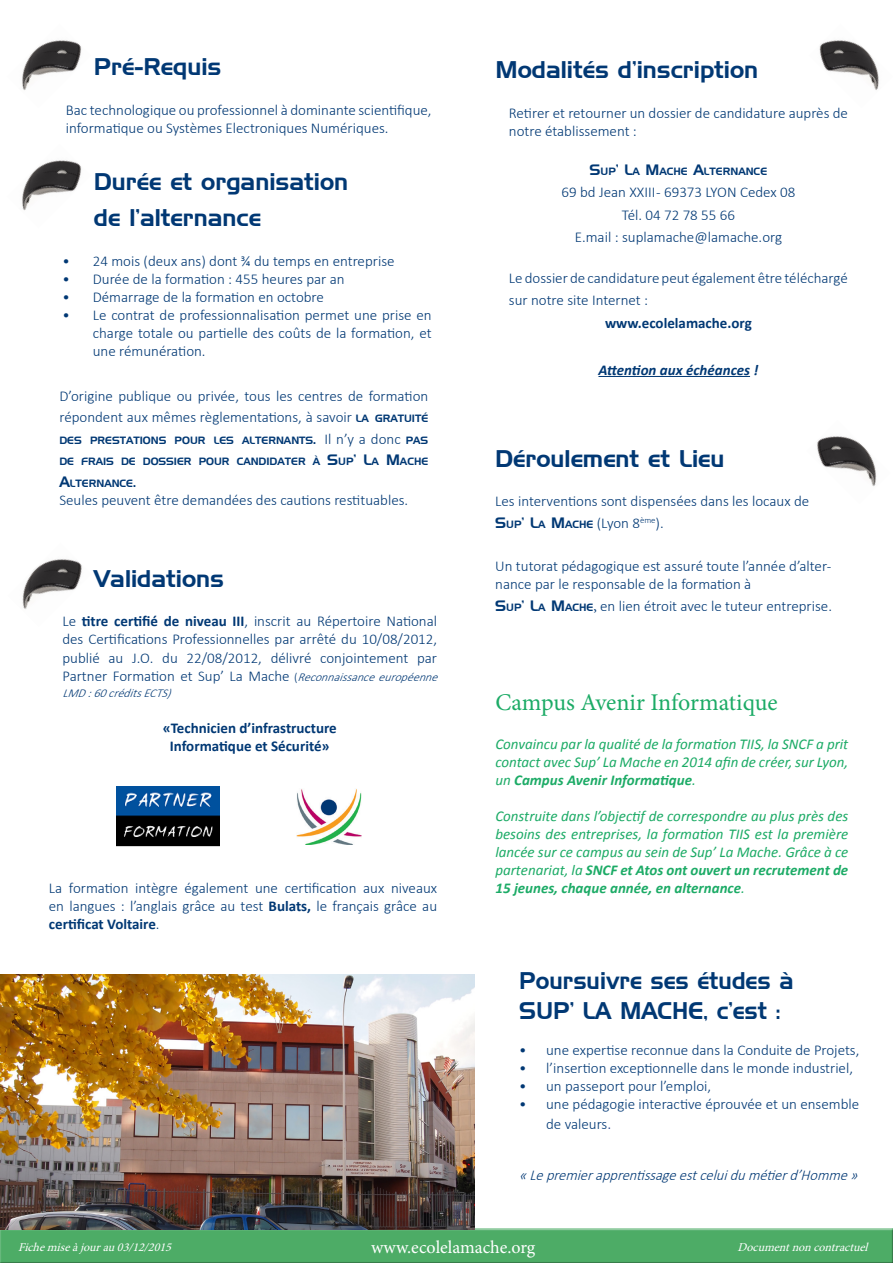
<style>
.page{position:relative;width:893px;height:1263px;background:#fff}
.page>*{position:absolute;margin:0;border:0;box-sizing:border-box;transform-origin:0 0}
.t1{font:24px "Hanzel Normal";color:#013874}
.t2{font:24px "Hanzel Normal";color:#013874;scale:.96 1}
.t3{font:24px "Minion Pro";letter-spacing:-.005em;color:#1cab66}
.t4{font:18px "Minion Pro";letter-spacing:-.005em;color:#fff}
.t5{font:300 15px/18px "Calibri";color:#013874}
.t6{font:italic 15px/18px "Calibri";color:#1cab66;text-align:justify}
.t7{font:700 15px "Calibri";color:#013874}
.t8{font:italic 300 15px "Calibri";color:#013874;scale:.96 1}
.t9{font:italic 700 15px "Calibri";color:#013874}
.t10{font:italic 12px "Minion Pro";color:#fff}
.t11{font:italic 300 12px "Calibri";color:#013874}
.t12{font:10.5px/21.6px "Hanzel Normal";color:#013874;text-align:justify}
.s1{font-family:"Hanzel Normal";font-weight:400;font-size:10.5px}
.s2{font-size:15px}
.s3{font-family:"Calibri";font-weight:300;font-size:15px}
.s4{font-weight:700}
.s5{font-size:12px}
.s6{font-style:italic;font-size:12px}
.s7{font-family:"Hanzel Normal";font-weight:400}
.s8{font-family:"Minion Pro";font-weight:400}
.s9{font-size:16.5px;color:#253f8e}
</style>
<div class="page">
<img style="left:116px;top:787px;width:104px;height:59px">
<img style="left:297px;top:789px;width:64px;height:55px">
<div style="left:0;top:1228px;width:893px;height:35px;background:#4dac66"></div>
<img style="left:0;top:974px;width:474px;height:256px">
<hr style="left:598px;top:376px;width:152px;height:1px;background:#013874">
<img style="left:819px;top:40px;width:60px;height:50px">
<img style="left:817px;top:436px;width:60px;height:51px">
<img style="left:22px;top:40px;width:60px;height:50px">
<img style="left:22px;top:160px;width:60px;height:51px">
<img style="left:22px;top:559px;width:60px;height:50px">
<p class="t1" style="left:94px;top:52px;width:129px">Pré-Requis</p>
<p class="t5" style="left:66px;top:100px;width:367px">Bac technologique ou professionnel à dominante scientifique, informatique ou Systèmes Electroniques Numériques.</p>
<p class="t1" style="left:94px;top:168px;width:256px">Durée et organisation</p>
<p class="t1" style="left:94px;top:204px;width:169px">de l’alternance</p>
<p class="t5" style="left:62px;top:252px;width:334px">• 24 mois (deux ans) dont ¾ du temps en entreprise</p>
<p class="t5" style="left:62px;top:270px;width:284px">• Durée de la formation : 455 heures par an</p>
<p class="t5" style="left:62px;top:288px;width:263px">• Démarrage de la formation en octobre</p>
<p class="t5" style="left:93px;top:306px;width:340px;text-align:justify;text-indent:-30px">• Le contrat de professionnalisation permet une prise en charge totale ou partielle des coûts de la formation, et une rémunération.</p>
<p class="t5" style="left:59px;top:385px;width:370px;line-height:21.6px">D’origine publique ou privée, tous les centres de formation répondent aux mêmes règlementations, à savoir <span class="s1">LA GRATUITÉ</span></p>
<p class="t12" style="left:59px;top:429px;width:370px">DES PRESTATIONS POUR LES ALTERNANTS<span class="s2">.</span> <span class="s3">Il n’y a donc</span> PAS DE FRAIS DE DOSSIER POUR CANDIDATER À <span class="s2">S</span>UP<span class="s2">’ L</span>A <span class="s2">M</span>ACHE <span class="s2">A</span>LTERNANCE<span class="s2">.</span></p>
<p class="t5" style="left:59px;top:491px;width:350px">Seules peuvent être demandées des cautions restituables.</p>
<p class="t1" style="left:94px;top:564px;width:132px">Validations</p>
<p class="t5" style="left:62px;top:612px;width:382px">Le <span class="s4">titre certifié de niveau III</span>, inscrit au Répertoire National des Certifications Professionnelles par arrêté du 10/08/2012, publié au J.O. du 22/08/2012, délivré conjointement par Partner Formation et Sup’ La Mache <span class="s5">(</span><span class="s6">Reconnaissanceeuropéenne</span></p>
<p class="t11" style="left:62px;top:685px;width:115px">LMD:60créditsECTS)</p>
<p class="t7" style="left:163px;top:718px;width:176px">«Technicien d’infrastructure</p>
<p class="t7" style="left:170px;top:736px;width:161px">Informatique et Sécurité»</p>
<p class="t5" style="left:49px;top:879px;width:390px;text-align:justify">La formation intègre également une certification aux niveaux en langues : l’anglais grâce au test <span class="s4">Bulats,</span> le français grâce au <span class="s4">certificat Voltaire</span>.</p>
<p class="t1" style="left:495px;top:56px;width:264px">Modalités d’inscription</p>
<p class="t5" style="left:509px;top:104px;width:341px">Retirer et retourner un dossier de candidature auprès de notre établissement :</p>
<p class="t12" style="left:590px;top:160px;width:179px"><span class="s2">S</span>UP<span class="s2">’ L</span>A <span class="s2">M</span>ACHE <span class="s2">A</span>LTERNANCE</p>
<p class="t5" style="left:561px;top:183px;width:235px">69 bd Jean XXIII - 69373 LYON Cedex 08</p>
<p class="t5" style="left:622px;top:206px;width:115px">Tél. 04 72 78 55 66</p>
<p class="t5" style="left:575px;top:228px;width:209px">E.mail : suplamache@lamache.org</p>
<p class="t5" style="left:509px;top:267px;width:340px;line-height:22.5px">Le dossier de candidature peut également être téléchargé sur notre site Internet :</p>
<p class="t7" style="left:605px;top:313px;width:148px">www.ecolelamache.org</p>
<p class="t9" style="left:598px;top:360px;width:161px">Attention aux échéances !</p>
<p class="t1" style="left:495px;top:445px;width:231px">Déroulement et Lieu</p>
<p class="t5" style="left:495px;top:492px;width:315px">Les interventions sont dispensées dans les locaux de</p>
<p class="t5" style="left:495px;top:514px;width:170px"><span class="s7">S</span><span class="s1">UP</span><span class="s7">’ L</span><span class="s1">A</span> <span class="s7">M</span><span class="s1">ACHE</span> (Lyon 8<sup>ème</sup>).</p>
<p class="t5" style="left:495px;top:557px;width:338px">Un tutorat pédagogique est assuré toute l’année d’alter&shy;nance par le responsable de la formation à</p>
<p class="t5" style="left:495px;top:597px;width:338px"><span class="s7">S</span><span class="s1">UP</span><span class="s7">’ L</span><span class="s1">A</span> <span class="s7">M</span><span class="s1">ACHE</span><span class="s8">,</span> en lien étroit avec le tuteur entreprise.</p>
<p class="t3" style="left:495px;top:687px;width:284px">Campus Avenir Informatique</p>
<p class="t6" style="left:495px;top:735px;width:354px">Convaincu par la qualité de la formation TIIS, la SNCF a prit contact avec Sup’ La Mache en 2014 afin de créer, sur Lyon, un <span class="s4">Campus Avenir Informatique</span>.</p>
<p class="t6" style="left:495px;top:807px;width:354px">Construite dans l’objectif de correspondre au plus près des besoins des entreprises, la formation TIIS est la première lancée sur ce campus au sein de Sup’ La Mache. Grâce à ce partenariat, la <span class="s4">SNCF et Atos ont ouvert un recrutement de 15 jeunes, chaque année, en alternance</span>.</p>
<p class="t2" style="left:519px;top:967px;width:287px">Poursuivre ses études à</p>
<p class="t2" style="left:519px;top:997px;width:274px">SUP’ LA MACHE, c’est :</p>
<p class="t5" style="left:519px;top:1041px;width:342px">• une expertise reconnue dans la Conduite de Projets,</p>
<p class="t5" style="left:519px;top:1059px;width:335px">• l’insertion exceptionnelle dans le monde industriel,</p>
<p class="t5" style="left:519px;top:1077px;width:193px">• un passeport pour l’emploi,</p>
<p class="t5" style="left:546px;top:1094px;width:315px;line-height:19.8px;text-indent:-27px">• une pédagogie interactive éprouvée et un ensemble de valeurs<span class="s9">.</span></p>
<p class="t8" style="left:519px;top:1166px;width:359px">«Lepremierapprentissageestceluidumétierd’Homme»</p>
<p class="t10" style="left:18px;top:1239px;width:159px">Fichemiseàj ourau03/12/2015</p>
<p class="t4" style="left:371px;top:1235px;width:166px">www.ecolelamache.org</p>
<p class="t10" style="left:737px;top:1239px;width:136px">Documentnoncontractuel</p>
</div>
